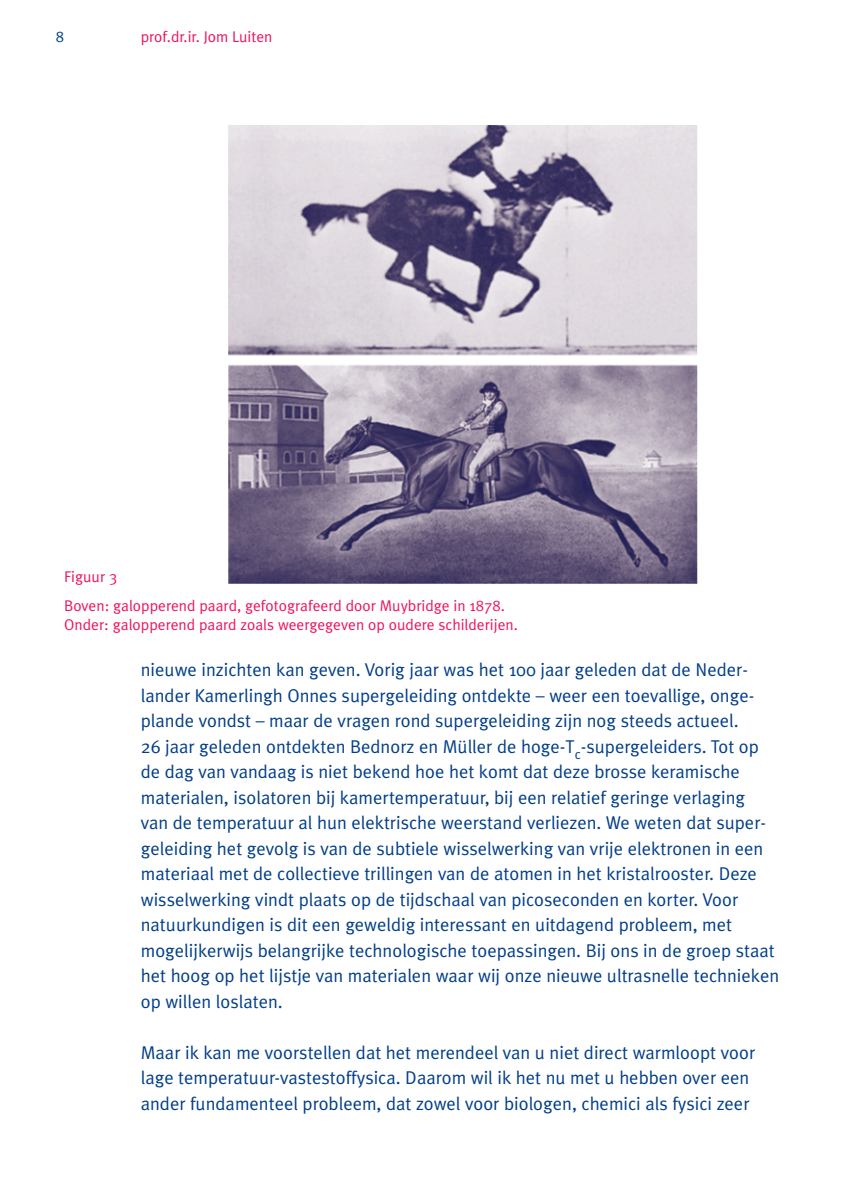
<style>
.page{position:relative;width:842px;height:1191px;background:#fff}
.page>*{position:absolute;margin:0;border:0;box-sizing:border-box;transform-origin:0 0}
.t1{font:18.4px/25.6px "Meta Plus Normal";color:#023e88}
.t2{font:15.6px/28.4px "Meta Plus Normal";color:#ed145a}
.t3{font:15.6px "Meta Plus Normal";color:#023e88}
</style>
<div class="page">
<img style="left:228px;top:125px;width:469px;height:458px">
<p class="t3" style="left:56px;top:31px;width:10px">8</p>
<p class="t2" style="left:141px;top:24px;width:133px">prof.dr.ir. Jom Luiten</p>
<p class="t2" style="left:64px;top:564px;width:442px">Figuur 3<br>Boven: galopperend paard, gefotografeerd door Muybridge in 1878.</p>
<p class="t2" style="left:64px;top:611px;width:455px">Onder: galopperend paard zoals weergegeven op oudere schilderijen.</p>
<p class="t1" style="left:141px;top:658px;width:640px">nieuwe inzichten kan geven. Vorig jaar was het 100 jaar geleden dat de Neder&shy;lander Kamerlingh Onnes supergeleiding ontdekte – weer een toevallige, onge&shy;plande vondst – maar de vragen rond supergeleiding zijn nog steeds actueel.<br>26 jaar geleden ontdekten Bednorz en Müller de hoge-T<sub>c</sub>-supergeleiders. Tot op de dag van vandaag is niet bekend hoe het komt dat deze brosse keramische materialen, isolatoren bij kamertemperatuur, bij een relatief geringe verlaging<br>van de temperatuur al hun elektrische weerstand verliezen. We weten dat super&shy;geleiding het gevolg is van de subtiele wisselwerking van vrije elektronen in een materiaal met de collectieve trillingen van de atomen in het kristalrooster. Deze wisselwerking vindt plaats op de tijdschaal van picoseconden en korter. Voor natuurkundigen is dit een geweldig interessant en uitdagend probleem, met mogelijkerwijs belangrijke technologische toepassingen. Bij ons in de groep staat het hoog op het lijstje van materialen waar wij onze nieuwe ultrasnelle technieken op willen loslaten.</p>
<p class="t1" style="left:141px;top:1041px;width:616px">Maar ik kan me voorstellen dat het merendeel van u niet direct warmloopt voor lage temperatuur-vastestoffysica. Daarom wil ik het nu met u hebben over een ander fundamenteel probleem, dat zowel voor biologen, chemici als fysici zeer</p>
</div>
